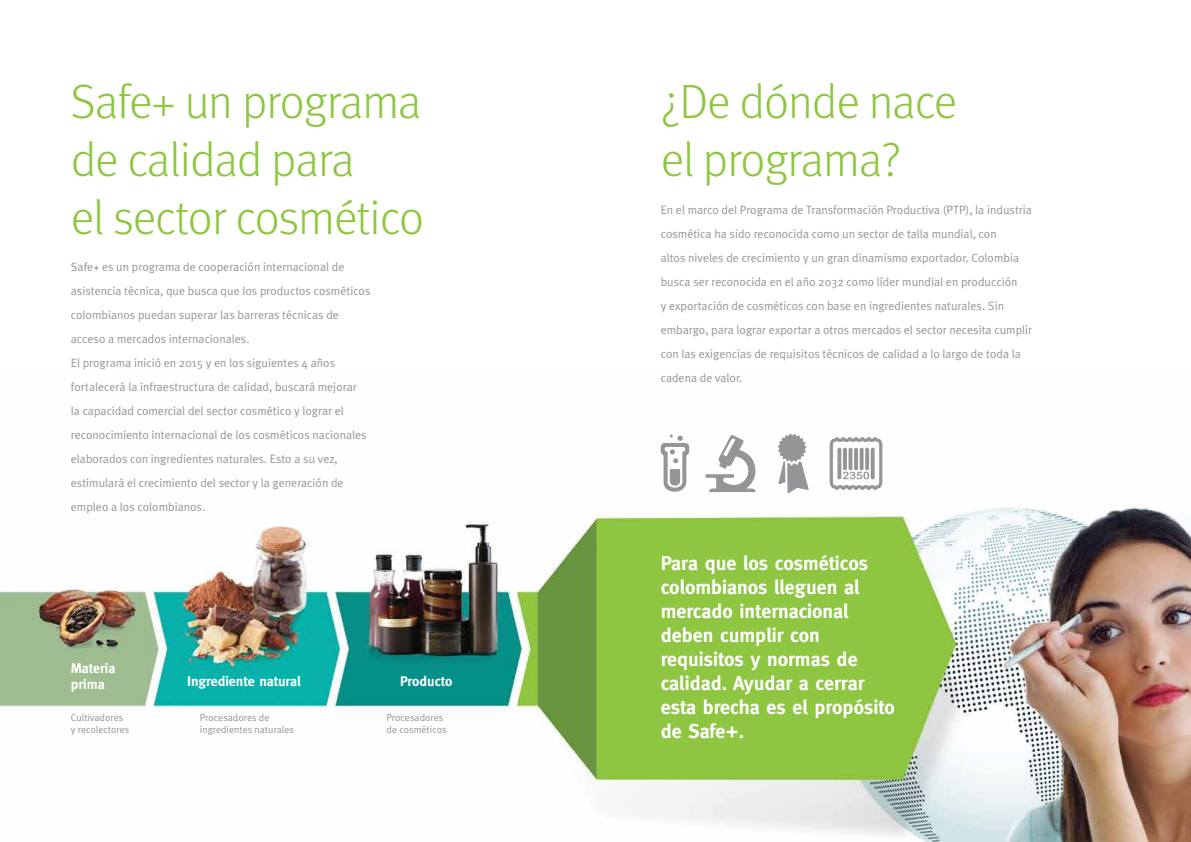
<style>
.page{position:relative;width:1191px;height:842px;background:#fff}
.page>*{position:absolute;margin:0;border:0;box-sizing:border-box;transform-origin:0 0}
.t1{font:300 48px/57.6px "Meta Pro";letter-spacing:-.02em;color:#8dc63f}
.t2{font:700 20px/24px "Meta";color:#fff}
.t3{font:700 14px/16.8px "Meta";color:#fff}
.t4{font:12px/24px "Meta Plus Normal";color:#939598}
.t5{font:10px/12px "Meta Plus Normal";color:#939598}
</style>
<div class="page">
<img style="left:0;top:433px;width:1191px;height:409px">
<svg style="left:778px;top:434px;width:30px;height:59px"></svg>
<svg style="left:705px;top:435px;width:51px;height:57px"></svg>
<svg style="left:829px;top:437px;width:53px;height:53px"></svg>
<svg style="left:660px;top:435px;width:29px;height:57px"></svg>
<h1 class="t1" style="left:71px;top:71px;width:355px">Safe+ un programa de calidad para<br>el sector cosmético</h1>
<p class="t4" style="left:71px;top:254px;width:301px">Safe+ es un programa de cooperación internacional de asistencia técnica, que busca que los productos cosméticos colombianos puedan superar las barreras técnicas de acceso a mercados internacionales.<br>El programa inició en 2015 y en los siguientes 4 años fortalecerá la infraestructura de calidad, buscará mejorar<br>la capacidad comercial del sector cosmético y lograr el reconocimiento internacional de los cosméticos nacionales elaborados con ingredientes naturales. Esto a su vez, estimulará el crecimiento del sector y la generación de empleo a los colombianos.</p>
<p class="t3" style="left:71px;top:659px;width:46px">Materia prima</p>
<p class="t3" style="left:187px;top:673px;width:115px">Ingrediente natural</p>
<p class="t3" style="left:400px;top:673px;width:54px">Producto</p>
<p class="t5" style="left:71px;top:711px;width:60px">Cultivadores y recolectores</p>
<p class="t5" style="left:200px;top:711px;width:96px">Procesadores de ingredientes naturales</p>
<p class="t5" style="left:386px;top:711px;width:62px">Procesadores de cosméticos</p>
<h1 class="t1" style="left:660px;top:71px;width:298px">¿De dónde nace el programa?</h1>
<p class="t4" style="left:660px;top:198px;width:373px">En el marco del Programa de Transformación Productiva (PTP), la industria cosmética ha sido reconocida como un sector de talla mundial, con<br>altos niveles de crecimiento y un gran dinamismo exportador. Colombia busca ser reconocida en el año 2032 como líder mundial en producción<br>y exportación de cosméticos con base en ingredientes naturales. Sin embargo, para lograr exportar a otros mercados el sector necesita cumplir con las exigencias de requisitos técnicos de calidad a lo largo de toda la cadena de valor.</p>
<h2 class="t2" style="left:660px;top:551px;width:236px">Para que los cosméticos colombianos lleguen al mercado internacional deben cumplir con requisitos y normas de calidad. Ayudar a cerrar esta brecha es el propósito de Safe+.</h2>
</div>
